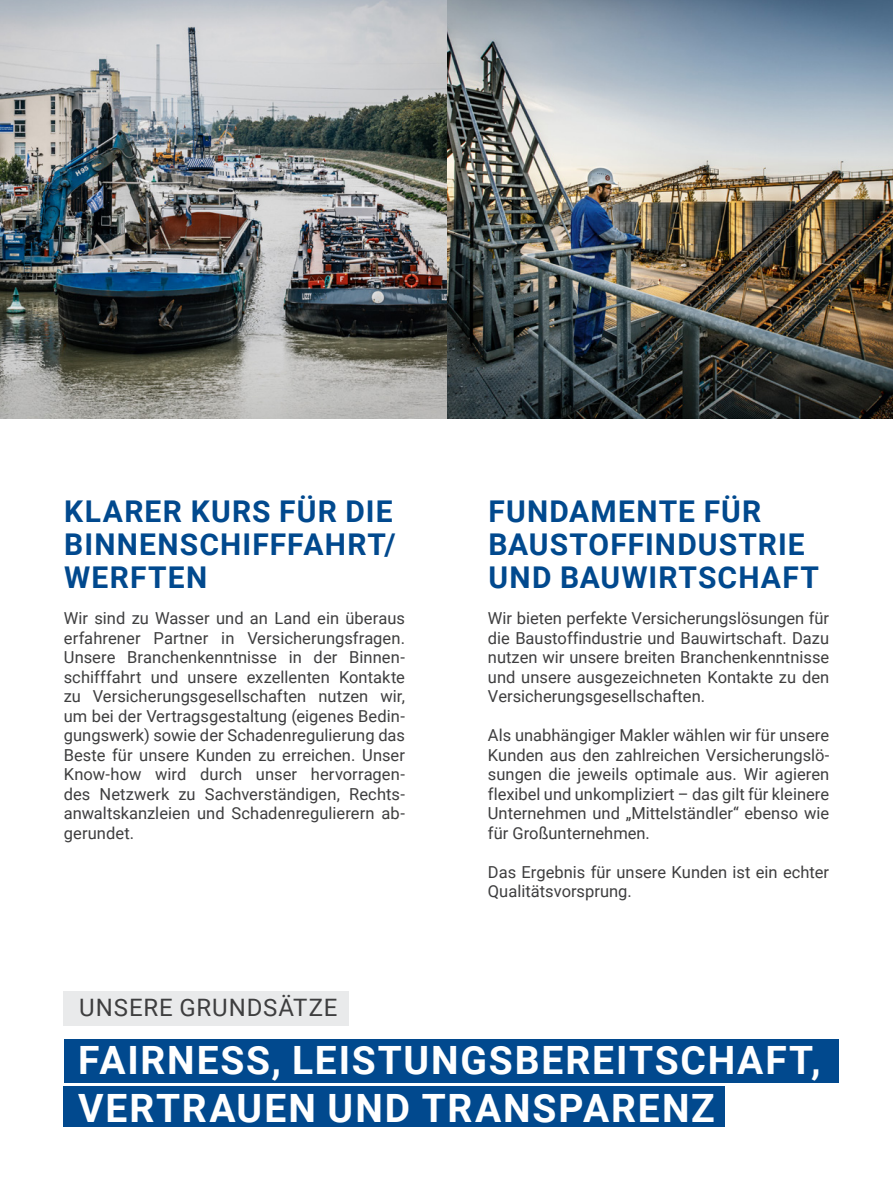
<style>
.page{position:relative;width:893px;height:1191px;background:#fff}
.page>*{position:absolute;margin:0;border:0;box-sizing:border-box;transform-origin:0 0}
.t1{font:700 39px "Roboto";letter-spacing:.05em;color:#fff}
.t2{font:700 30px/33px "Roboto";letter-spacing:.04em;color:#01498e}
.t3{font:24px "Roboto";letter-spacing:.035em;color:#3e3e3f}
.t4{font:16.5px/19.5px "Roboto";color:#3e3e3f;text-align:justify}
</style>
<div class="page">
<img style="left:0;top:0;width:893px;height:419px">
<div style="left:64px;top:1039px;width:774px;height:43px;background:#01498e"></div>
<div style="left:64px;top:991px;width:285px;height:35px;background:#e9eaeb"></div>
<div style="left:64px;top:1086px;width:661px;height:41px;background:#01498e"></div>
<h2 class="t2" style="left:64px;top:493px;width:333px;text-align:justify">KLARER KURS FÜR DIE BINNENSCHIFFFAHRT/ WERFTEN</h2>
<p class="t4" style="left:64px;top:608px;width:343px">Wir sind zu Wasser und an Land ein überaus erfahrener Partner in Versicherungsfragen.<br>Unsere Branchenkenntnisse in der Binnen&shy;schifffahrt und unsere exzellenten Kontakte zu Versicherungsgesellschaften nutzen wir, um bei der Vertragsgestaltung (eigenes Bedin&shy;gungswerk) sowie der Schadenregulierung das Beste für unsere Kunden zu erreichen. Unser Know-how wird durch unser hervorragen&shy;des Netzwerk zu Sachverständigen, Rechts&shy;anwaltskanzleien und Schadenregulierern ab&shy;gerundet.</p>
<h3 class="t3" style="left:79px;top:991px;width:260px">UNSERE GRUNDSÄTZE</h3>
<h2 class="t2" style="left:488px;top:493px;width:332px">FUNDAMENTE FÜR<br>BAUSTOFFINDUSTRIE<br>UND BAUWIRTSCHAFT</h2>
<p class="t4" style="left:488px;top:608px;width:343px">Wir bieten perfekte Versicherungslösungen für die Baustoffindustrie und Bauwirtschaft. Dazu nutzen wir unsere breiten Branchenkenntnisse und unsere ausgezeichneten Kontakte zu den Versicherungsgesellschaften.</p>
<p class="t4" style="left:488px;top:725px;width:343px">Als unabhängiger Makler wählen wir für unsere Kunden aus den zahlreichen Versicherungslö&shy;sungen die jeweils optimale aus. Wir agieren flexibel und unkompliziert – das gilt für kleinere Unternehmen und „Mittelständler“ ebenso wie für Großunternehmen.</p>
<p class="t4" style="left:488px;top:861px;width:343px">Das Ergebnis für unsere Kunden ist ein echter<br>Qualitätsvorsprung.</p>
<h1 class="t1" style="left:78px;top:1033px;width:744px">FAIRNESS, LEISTUNGSBEREITSCHAFT,</h1>
<h1 class="t1" style="left:78px;top:1080px;width:638px">VERTRAUEN UND TRANSPARENZ</h1>
</div>
